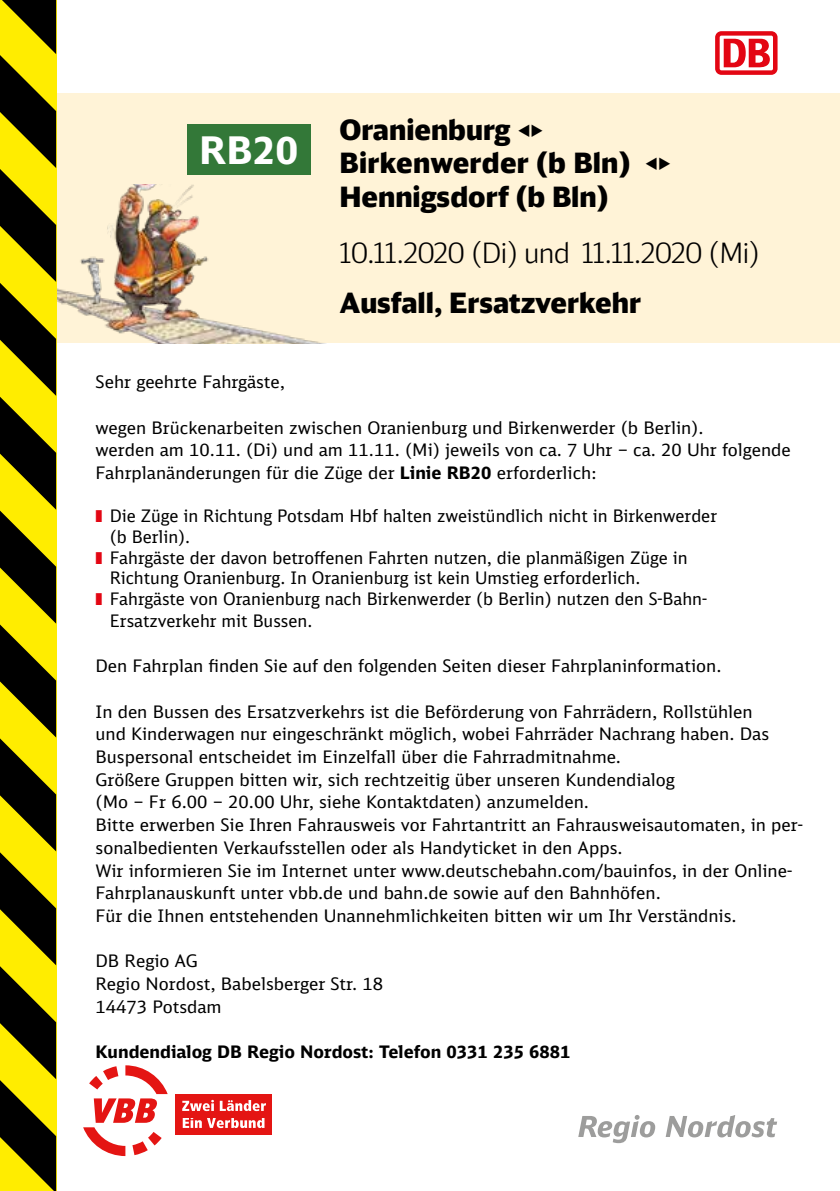
<style>
.page{position:relative;width:840px;height:1191px;background:#fff}
.page>*{position:absolute;margin:0;border:0;box-sizing:border-box;transform-origin:0 0}
.t1{font:700 38px "DB Sans";color:#fff}
.t2{font:900 28px/33.6px "DB Head";color:#000}
.t3{font:300 28px "DB Head";letter-spacing:-.02em;color:#000}
.t4{font:17.2px/22.6px "DB Sans";color:#000}
.t5{font:700 17.2px "DB Sans";color:#000}
.s1{font-weight:700}
.s2{color:#e30613}
</style>
<div class="page">
<div style="left:0;top:94px;width:839px;height:249px;background:#fff3d7"></div>
<div style="left:187px;top:125px;width:123px;height:50px;background:#337838"></div>
<svg style="left:714px;top:31px;width:63px;height:44px"></svg>
<svg style="left:719px;top:36px;width:53px;height:34px"></svg>
<svg style="left:723px;top:39px;width:46px;height:28px"></svg>
<div style="left:175px;top:1111px;width:96px;height:23px;background:#e41513"></div>
<div style="left:175px;top:1093px;width:96px;height:24px;background:#e41513"></div>
<svg style="left:182px;top:1099px;width:84px;height:29px"></svg>
<svg style="left:83px;top:1065px;width:84px;height:91px"></svg>
<img style="left:56px;top:185px;width:264px;height:158px">
<svg style="left:578px;top:1115px;width:76px;height:28px"></svg>
<svg style="left:665px;top:1115px;width:111px;height:22px"></svg>
<svg style="left:0;top:0;width:56px;height:1191px;background:#807700"></svg>
<h1 class="t1" style="left:199px;top:126px;width:101px">RB20</h1>
<h2 class="t2" style="left:339px;top:112px;width:333px">Oranienburg ▼◆<br>Birkenwerder (b Bln) ▼◆<br>Hennigsdorf (b Bln)</h2>
<h2 class="t3" style="left:339px;top:235px;width:422px">10.11.2020 (Di) und 11.11.2020 (Mi)</h2>
<h2 class="t2" style="left:339px;top:285px;width:303px">Ausfall, Ersatzverkehr</h2>
<p class="t4" style="left:95px;top:370px;width:191px">Sehr geehrte Fahrgäste,</p>
<p class="t4" style="left:95px;top:416px;width:696px">wegen Brückenarbeiten zwischen Oranienburg und Birkenwerder (b Berlin).<br>werden am 10.11. (Di) und am 11.11. (Mi) jeweils von ca. 7 Uhr – ca. 20 Uhr folgende<br>Fahrplanänderungen für die Züge der <span class="s1">Linie RB20</span> erforderlich:</p>
<p class="t4" style="left:95px;top:504px;width:622px"><span class="s2">❚</span> Die Züge in Richtung Potsdam Hbf halten zweistündlich nicht in Birkenwerder</p>
<p class="t4" style="left:110px;top:525px;width:82px">(b Berlin).</p>
<p class="t4" style="left:95px;top:546px;width:593px"><span class="s2">❚</span> Fahrgäste der davon betroffenen Fahrten nutzen, die planmäßigen Züge in</p>
<p class="t4" style="left:110px;top:566px;width:532px">Richtung Oranienburg. In Oranienburg ist kein Umstieg erforderlich.</p>
<p class="t4" style="left:95px;top:587px;width:612px"><span class="s2">❚</span> Fahrgäste von Oranienburg nach Birkenwerder (b Berlin) nutzen den S-Bahn-</p>
<p class="t4" style="left:110px;top:609px;width:204px">Ersatzverkehr mit Bussen.</p>
<p class="t4" style="left:95px;top:654px;width:627px">Den Fahrplan finden Sie auf den folgenden Seiten dieser Fahrplaninformation.</p>
<p class="t4" style="left:95px;top:700px;width:708px">In den Bussen des Ersatzverkehrs ist die Beförderung von Fahrrädern, Rollstühlen<br>und Kinderwagen nur eingeschränkt möglich, wobei Fahrräder Nachrang haben. Das Buspersonal entscheidet im Einzelfall über die Fahrradmitnahme.<br>Größere Gruppen bitten wir, sich rechtzeitig über unseren Kundendialog<br>(Mo – Fr 6.00 – 20.00 Uhr, siehe Kontaktdaten) anzumelden.<br>Bitte erwerben Sie Ihren Fahrausweis vor Fahrtantritt an Fahrausweisautomaten, in per&shy;sonalbedienten Verkaufsstellen oder als Handyticket in den Apps.<br>Wir informieren Sie im Internet unter www.deutschebahn.com/bauinfos, in der Online-Fahrplanauskunft unter vbb.de und bahn.de sowie auf den Bahnhöfen.<br>Für die Ihnen entstehenden Unannehmlichkeiten bitten wir um Ihr Verständnis.</p>
<p class="t4" style="left:95px;top:949px;width:289px">DB Regio AG<br>Regio Nordost, Babelsberger Str. 18<br>14473 Potsdam</p>
<p class="t5" style="left:95px;top:1040px;width:476px">Kundendialog DB Regio Nordost: Telefon 0331 235 6881</p>
</div>
